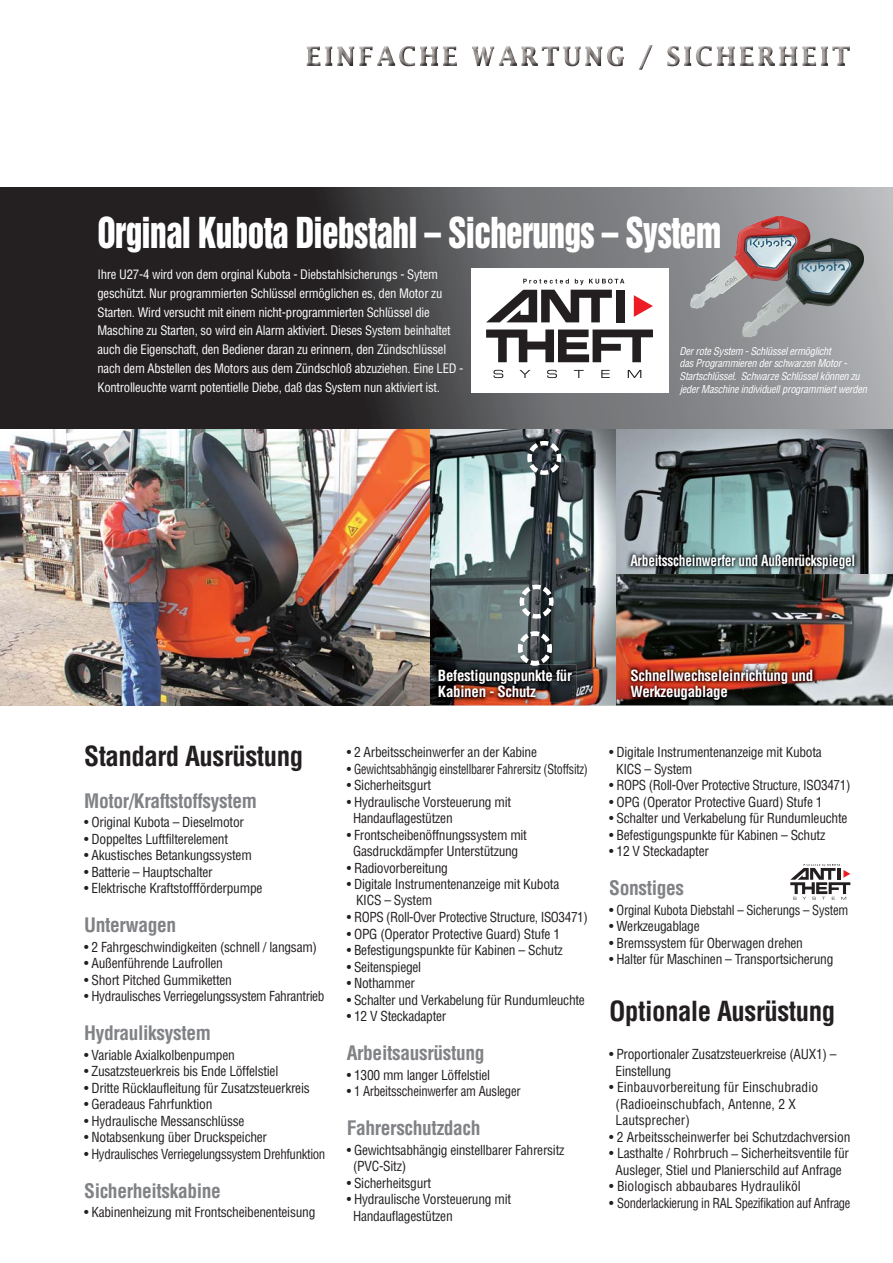
<style>
.page{position:relative;width:893px;height:1263px;background:#fff}
.page>*{position:absolute;margin:0;border:0;box-sizing:border-box;transform-origin:0 0}
.t1{font:39px "Helvetica Inserat";letter-spacing:-.02em;color:#fff;scale:.85 1}
.t2{font:700 condensed 27px "Helvetica";letter-spacing:-.02em;color:#231f20}
.t3{font:700 condensed 19.5px "Helvetica";letter-spacing:-.02em;color:#808285}
.t4{font:700 condensed 15px/16.5px "Helvetica";letter-spacing:-.02em;color:#fff}
.t5{font:700 condensed 15px "Helvetica";letter-spacing:-.02em;color:#fff;scale:.9 1}
.t6{font:condensed 13.5px/16.5px "Helvetica";letter-spacing:-.02em;color:#231f20}
.t7{font:condensed 13.5px/16.5px "Helvetica";color:#231f20}
.t8{font:condensed 12.75px/18.8px "Helvetica";letter-spacing:-.02em;color:#fff}
.t9{font:italic condensed 10.5px/12.8px "Helvetica";letter-spacing:-.03em;color:#fff}
</style>
<div class="page">
<svg style="left:790px;top:864px;width:60px;height:36px"></svg>
<img style="left:616px;top:429px;width:277px;height:145px">
<svg style="left:429px;top:429px;width:187px;height:276px;background:#767f80"></svg>
<img style="left:616px;top:574px;width:277px;height:131px">
<img style="left:0;top:429px;width:429px;height:276px">
<svg style="left:525px;top:438px;width:39px;height:39px;background:#5d6568"></svg>
<svg style="left:517px;top:582px;width:39px;height:39px;background:#6a7274"></svg>
<svg style="left:0;top:187px;width:893px;height:242px;background:#4c4b4d"></svg>
<img style="left:690px;top:216px;width:121px;height:93px">
<img style="left:742px;top:238px;width:122px;height:100px">
<div style="left:471px;top:268px;width:197px;height:124px;background:#fff"></div>
<svg style="left:493px;top:370px;width:10px;height:8px"></svg>
<svg style="left:519px;top:370px;width:11px;height:8px"></svg>
<svg style="left:547px;top:370px;width:10px;height:8px"></svg>
<svg style="left:574px;top:370px;width:10px;height:8px"></svg>
<svg style="left:601px;top:370px;width:9px;height:8px"></svg>
<svg style="left:628px;top:370px;width:13px;height:8px"></svg>
<svg style="left:486px;top:330px;width:167px;height:32px"></svg>
<svg style="left:634px;top:295px;width:19px;height:22px"></svg>
<svg style="left:486px;top:279px;width:138px;height:43px"></svg>
<img style="left:406px;top:45px;width:444px;height:25px">
<img style="left:306px;top:46px;width:312px;height:20px">
<img style="left:626px;top:550px;width:233px;height:24px">
<img style="left:626px;top:665px;width:191px;height:40px">
<img style="left:434px;top:665px;width:142px;height:37px">
<svg style="left:515px;top:629px;width:39px;height:39px;background:#666c6f"></svg>
<h1 class="t1" style="left:98px;top:217px;width:736px">Orginal Kubota Diebstahl – Sicherungs – System</h1>
<p class="t8" style="left:98px;top:266px;width:367px">Ihre U27-4 wird von dem orginal Kubota - Diebstahlsicherungs - Sytem geschützt. Nur programmierten Schlüssel ermöglichen es, den Motor zu Starten. Wird versucht mit einem nicht-programmierten Schlüssel die Maschine zu Starten, so wird ein Alarm aktiviert. Dieses System beinhaltet auch die Eigenschaft, den Bediener daran zu erinnern, den Zündschlüssel nach dem Abstellen des Motors aus dem Zündschloß abzuziehen. Eine LED - Kontrolleuchte warnt potentielle Diebe, daß das System nun aktiviert ist.</p>
<p class="t9" style="left:679px;top:345px;width:189px">Der rote System - Schlüssel ermöglicht<br>das Programmieren der schwarzen Motor - Startschlüssel. Schwarze Schlüssel können zu jeder Maschine individuell programmiert werden</p>
<p class="t5" style="left:630px;top:555px;width:251px">Arbeitsscheinwerfer und Außenrückspiegel</p>
<h2 class="t2" style="left:84px;top:746px;width:221px">Standard Ausrüstung</h2>
<h3 class="t3" style="left:84px;top:793px;width:174px">Motor/Kraftstoffsystem</h3>
<p class="t6" style="left:84px;top:815px;width:161px">• Original Kubota – Dieselmotor</p>
<p class="t6" style="left:84px;top:832px;width:145px">• Doppeltes Luftfilterelement</p>
<p class="t6" style="left:84px;top:848px;width:169px">• Akustisches Betankungssystem</p>
<p class="t6" style="left:84px;top:865px;width:130px">• Batterie – Hauptschalter</p>
<p class="t6" style="left:84px;top:881px;width:180px">• Elektrische Kraftstoffförderpumpe</p>
<h3 class="t3" style="left:84px;top:918px;width:94px">Unterwagen</h3>
<p class="t6" style="left:84px;top:940px;width:234px">• 2 Fahrgeschwindigkeiten (schnell / langsam)</p>
<p class="t6" style="left:84px;top:956px;width:140px">• Außenführende Laufrollen</p>
<p class="t6" style="left:84px;top:973px;width:149px">• Short Pitched Gummiketten</p>
<p class="t6" style="left:84px;top:989px;width:242px">• Hydraulisches Verriegelungssystem Fahrantrieb</p>
<h3 class="t3" style="left:84px;top:1026px;width:128px">Hydrauliksystem</h3>
<p class="t6" style="left:84px;top:1048px;width:152px">• Variable Axialkolbenpumpen</p>
<p class="t6" style="left:84px;top:1064px;width:196px">• Zusatzsteuerkreis bis Ende Löffelstiel</p>
<p class="t6" style="left:84px;top:1081px;width:227px">• Dritte Rücklaufleitung für Zusatzsteuerkreis</p>
<p class="t6" style="left:84px;top:1097px;width:130px">• Geradeaus Fahrfunktion</p>
<p class="t6" style="left:84px;top:1114px;width:162px">• Hydraulische Messanschlüsse</p>
<p class="t6" style="left:84px;top:1130px;width:184px">• Notabsenkung über Druckspeicher</p>
<p class="t6" style="left:84px;top:1147px;width:243px">• Hydraulisches Verriegelungssystem Drehfunktion</p>
<h3 class="t3" style="left:84px;top:1183px;width:138px">Sicherheitskabine</h3>
<p class="t6" style="left:84px;top:1205px;width:233px">• Kabinenheizung mit Frontscheibenenteisung</p>
<p class="t4" style="left:438px;top:668px;width:136px">Befestigungspunkte für<br>Kabinen - Schutz</p>
<p class="t6" style="left:347px;top:745px;width:192px">• 2 Arbeitsscheinwerfer an der Kabine</p>
<p class="t6" style="left:347px;top:761px;width:243px">• Gewichtsabhängig einstellbarer Fahrersitz (Stoffsitz)</p>
<p class="t6" style="left:347px;top:778px;width:86px">• Sicherheitsgurt</p>
<p class="t6" style="left:353px;top:794px;width:160px;text-indent:-6px">• Hydraulische Vorsteuerung mit<br>Handauflagestützen</p>
<p class="t6" style="left:347px;top:827px;width:182px;text-align:center">• Frontscheibenöffnungssystem mit<br>Gasdruckdämpfer Unterstützung</p>
<p class="t6" style="left:347px;top:860px;width:103px">• Radiovorbereitung</p>
<p class="t6" style="left:356px;top:877px;width:205px;text-indent:-9px">• Digitale Instrumentenanzeige mit Kubota<br>KICS – System</p>
<p class="t6" style="left:347px;top:910px;width:243px">• ROPS (Roll-Over Protective Structure, ISO3471)</p>
<p class="t6" style="left:347px;top:926px;width:215px">• OPG (Operator Protective Guard) Stufe 1</p>
<p class="t6" style="left:347px;top:943px;width:218px">• Befestigungspunkte für Kabinen – Schutz</p>
<p class="t6" style="left:347px;top:959px;width:76px">• Seitenspiegel</p>
<p class="t6" style="left:347px;top:976px;width:70px">• Nothammer</p>
<p class="t6" style="left:347px;top:992px;width:240px">• Schalter und Verkabelung für Rundumleuchte</p>
<p class="t6" style="left:347px;top:1009px;width:101px">• 12 V Steckadapter</p>
<h3 class="t3" style="left:347px;top:1045px;width:139px">Arbeitsausrüstung</h3>
<p class="t6" style="left:347px;top:1067px;width:145px">• 1300 mm langer Löffelstiel</p>
<p class="t6" style="left:347px;top:1084px;width:175px">• 1 Arbeitsscheinwerfer am Ausleger</p>
<h3 class="t3" style="left:347px;top:1120px;width:135px">Fahrerschutzdach</h3>
<p class="t6" style="left:353px;top:1142px;width:213px;text-indent:-6px">• Gewichtsabhängig einstellbarer Fahrersitz (PVC-Sitz)</p>
<p class="t6" style="left:347px;top:1175px;width:86px">• Sicherheitsgurt</p>
<p class="t6" style="left:353px;top:1192px;width:160px;text-indent:-6px">• Hydraulische Vorsteuerung mit<br>Handauflagestützen</p>
<p class="t4" style="left:630px;top:668px;width:184px">Schnellwechseleinrichtung und<br>Werkzeugablage</p>
<p class="t6" style="left:616px;top:745px;width:207px;text-indent:-7px">• Digitale Instrumentenanzeige mit Kubota<br>KICS – System</p>
<p class="t6" style="left:609px;top:778px;width:243px">• ROPS (Roll-Over Protective Structure, ISO3471)</p>
<p class="t6" style="left:609px;top:795px;width:215px">• OPG (Operator Protective Guard) Stufe 1</p>
<p class="t6" style="left:609px;top:811px;width:240px">• Schalter und Verkabelung für Rundumleuchte</p>
<p class="t6" style="left:609px;top:828px;width:218px">• Befestigungspunkte für Kabinen – Schutz</p>
<p class="t6" style="left:609px;top:844px;width:101px">• 12 V Steckadapter</p>
<h3 class="t3" style="left:609px;top:880px;width:76px">Sonstiges</h3>
<p class="t6" style="left:609px;top:903px;width:241px">• Orginal Kubota Diebstahl – Sicherungs – System</p>
<p class="t6" style="left:609px;top:919px;width:92px">• Werkzeugablage</p>
<p class="t6" style="left:609px;top:936px;width:195px">• Bremssystem für Oberwagen drehen</p>
<p class="t6" style="left:609px;top:952px;width:226px">• Halter für Maschinen – Transportsicherung</p>
<h2 class="t2" style="left:609px;top:1001px;width:227px">Optionale Ausrüstung</h2>
<p class="t6" style="left:616px;top:1047px;width:222px;text-indent:-6px">• Proportionaler Zusatzsteuerkreise (AUX1) –<br>Einstellung</p>
<p class="t7" style="left:616px;top:1080px;width:204px;text-indent:-6px">• Einbauvorbereitung für Einschubradio (Radioeinschubfach, Antenne, 2 X<br>Lautsprecher)</p>
<p class="t6" style="left:609px;top:1130px;width:243px">• 2 Arbeitsscheinwerfer bei Schutzdachversion</p>
<p class="t6" style="left:609px;top:1146px;width:241px;text-align:center">• Lasthalte / Rohrbruch – Sicherheitsventile für<br>Ausleger, Stiel und Planierschild auf Anfrage</p>
<p class="t7" style="left:609px;top:1179px;width:193px">• Biologisch abbaubares Hydrauliköl</p>
<p class="t6" style="left:609px;top:1196px;width:243px">• Sonderlackierung in RAL Spezifikation auf Anfrage</p>
</div>
